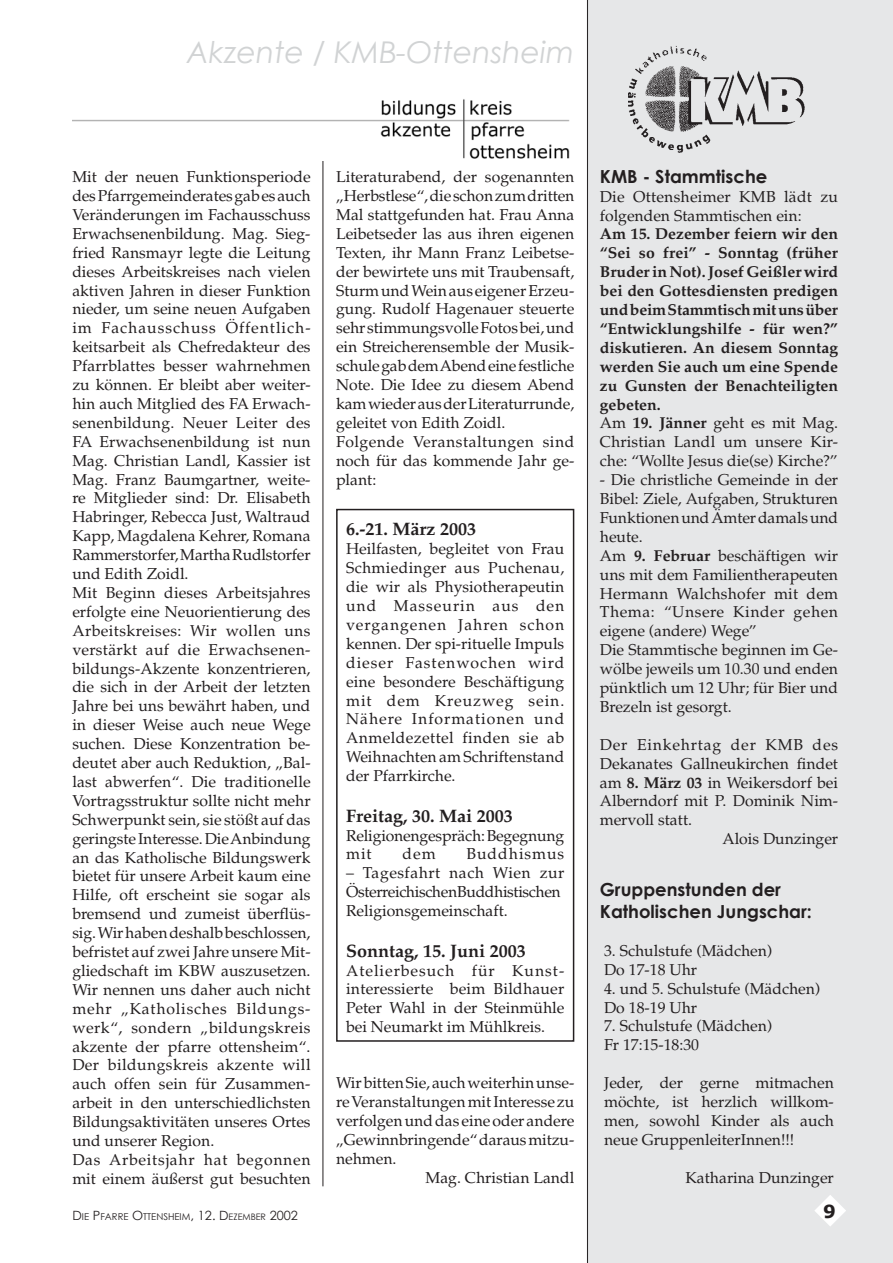
<style>
.page{position:relative;width:893px;height:1263px;background:#fff}
.page>*{position:absolute;margin:0;border:0;box-sizing:border-box;transform-origin:0 0}
.t1{font:italic 30px "Century Gothic";color:#d1d3d4}
.t2{font:700 18px/21.6px "Century Gothic";color:#231f20}
.t3{font:700 18px "Palatino";color:#231f20}
.t4{font:700 18px "Verdana";color:#231f20}
.t5{font:15.75px/18.9px "Palatino";color:#231f20}
.t6{font:700 15.75px/18.9px "Palatino";color:#231f20}
.t7{font:15.75px "Palatino";letter-spacing:.05em;color:#231f20}
.t8{font:15.75px "Palatino";letter-spacing:.06em;color:#231f20}
.t9{font:9.45px "Century Gothic";color:#231f20}
.s1{font-size:12.75px}
.s2{font-size:13.5px}
.s3{font-size:8.85px}
.s4{font-weight:400}
.s5{font-weight:700}
</style>
<div class="page">
<hr style="left:322px;top:64px;width:1px;height:1122px;background:#231f20">
<div style="left:587px;top:0;width:305px;height:1263px;background:#e6e7e8"></div>
<div style="left:310px;top:60px;width:26px;height:100px;background:#fff"></div>
<hr style="left:587px;top:0;width:1px;height:1263px;background:#231f20">
<svg style="left:815px;top:1195px;width:31px;height:31px"></svg>
<img style="left:72px;top:99px;width:498px;height:60px">
<div style="left:336px;top:509px;width:238px;height:533px;border:2px solid #231f20"></div>
<img style="left:628px;top:46px;width:176px;height:106px">
<h1 class="t1" style="left:187px;top:33px;width:389px">Akzente / KMB-Ottensheim</h1>
<p class="t5" style="left:72px;top:169px;width:240px">Mit der neuen Funktionsperiode des Pfarrgemeinderates gab es auch<br>Veränderungen im Fachausschuss<br>Erwachsenenbildung. Mag. Sieg&shy;fried Ransmayr legte die Leitung dieses Arbeitskreises nach vielen aktiven Jahren in dieser Funktion nieder, um seine neuen Aufgaben im Fachausschuss Öffentlich&shy;keitsarbeit als Chefredakteur des<br>Pfarrblattes besser wahrnehmen zu können. Er bleibt aber weiter&shy;hin auch Mitglied des FA Erwach&shy;senenbildung. Neuer Leiter des<br>FA Erwachsenenbildung ist nun<br>Mag. Christian Landl, Kassier ist<br>Mag. Franz Baumgartner, weite&shy;re Mitglieder sind: Dr. Elisabeth<br>Habringer, Rebecca Just, Waltraud<br>Kapp, Magdalena Kehrer, Romana<br>Rammerstorfer, Martha Rudlstorfer und Edith Zoidl.<br>Mit Beginn dieses Arbeitsjahres erfolgte eine Neuorientierung des<br>Arbeitskreises: Wir wollen uns verstärkt auf die Erwachsenen&shy;bildungs-Akzente konzentrieren, die sich in der Arbeit der letzten<br>Jahre bei uns bewährt haben, und in dieser Weise auch neue Wege suchen. Diese Konzentration be&shy;deutet aber auch Reduktion, „Bal&shy;last abwerfen“. Die traditionelle<br>Vortragsstruktur sollte nicht mehr<br>Schwerpunkt sein, sie stößt auf das geringste Interesse. Die Anbindung an das Katholische Bildungswerk bietet für unsere Arbeit kaum eine<br>Hilfe, oft erscheint sie sogar als bremsend und zumeist überflüs&shy;sig. Wir haben deshalb beschlossen, befristet auf zwei Jahre unsere Mit&shy;gliedschaft im KBW auszusetzen.<br>Wir nennen uns daher auch nicht mehr „Katholisches Bildungs&shy;werk“, sondern „bildungskreis akzente der pfarre ottensheim“.<br>Der bildungskreis akzente will auch offen sein für Zusammen&shy;arbeit in den unterschiedlichsten<br>Bildungsaktivitäten unseres Ortes und unserer Region.<br>Das Arbeitsjahr hat begonnen mit einem äußerst gut besuchten</p>
<p class="t5" style="left:336px;top:169px;width:240px">Literaturabend, der sogenannten „Herbstlese“, die schon zum dritten<br>Mal stattgefunden hat. Frau Anna<br>Leibetseder las aus ihren eigenen<br>Texten, ihr Mann Franz Leibetse&shy;der bewirtete uns mit Traubensaft,<br>Sturm und Wein aus eigener Erzeu&shy;gung. Rudolf Hagenauer steuerte sehr stimmungsvolle Fotos bei, und ein Streicherensemble der Musik&shy;schule gab dem Abend eine festliche<br>Note. Die Idee zu diesem Abend kam wieder aus der Literaturrunde, geleitet von Edith Zoidl.<br>Folgende Veranstaltungen sind noch für das kommende Jahr ge&shy;plant:</p>
<p class="t3" style="left:346px;top:522px;width:131px">6.-21. März 2003</p>
<p class="t5" style="left:346px;top:541px;width:220px;text-align:justify">Heilfasten, begleitet von Frau Schmiedinger aus Puchenau, die wir als Physiotherapeutin und Masseurin aus den vergangenen Jahren schon kennen. Der spi-rituelle Impuls dieser Fastenwochen wird eine besondere Beschäftigung mit dem Kreuzweg sein.<br>Nähere Informationen und Anmeldezettel finden sie ab Weihnachten am Schriftenstand der Pfarrkirche.</p>
<p class="t3" style="left:346px;top:809px;width:168px">Freitag, 30. Mai 2003</p>
<p class="t5" style="left:346px;top:828px;width:220px">Religionengespräch: Begegnung mit</p>
<p class="t5" style="left:402px;top:846px;width:35px">dem</p>
<p class="t8" style="left:466px;top:848px;width:99px">Buddhismus</p>
<p class="t5" style="left:346px;top:865px;width:220px">– Tagesfahrt nach Wien zur<br>Österreichischen Buddhistischen<br>Religionsgemeinschaft.</p>
<p class="t3" style="left:346px;top:944px;width:181px">Sonntag, 15. Juni 2003</p>
<p class="t5" style="left:346px;top:963px;width:220px;text-align:justify">Atelierbesuch für Kunst&shy;interessierte beim Bildhauer Peter Wahl in der Steinmühle bei Neumarkt im Mühlkreis.</p>
<p class="t5" style="left:336px;top:1075px;width:240px">Wir bitten Sie, auch weiterhin unse-</p>
<p class="t5" style="left:336px;top:1094px;width:240px">reVeranstaltungen mit Interesse zu</p>
<p class="t5" style="left:336px;top:1113px;width:240px">verfolgen und das eine oder andere</p>
<p class="t5" style="left:336px;top:1132px;width:240px">„Gewinnbringende“ daraus mitzu-</p>
<p class="t5" style="left:336px;top:1151px;width:62px">nehmen.</p>
<p class="t5" style="left:425px;top:1170px;width:150px">Mag. Christian Landl</p>
<p class="t9" style="left:72px;top:1211px;width:227px"><span class="s1">D</span>IE <span class="s1">P</span>FARRE <span class="s1">O</span>TTENSHEIM<span class="s2">,</span> <span class="s1">12. D</span><span class="s3">EZEMBER</span> <span class="s1">2002</span></p>
<p class="t2" style="left:600px;top:165px;width:169px">KMB - Stammtische</p>
<p class="t5" style="left:600px;top:189px;width:240px">Die Ottensheimer KMB lädt zu folgenden Stammtischen ein:</p>
<p class="t6" style="left:600px;top:226px;width:240px">Am 15. Dezember feiern wir den “Sei so frei” - Sonntag (früher<br>Bruder in Not). Josef Geißler wird bei den Gottesdiensten predigen und beim Stammtisch mit uns über “Entwicklungshilfe - für wen?” diskutieren. An diesem Sonntag werden Sie auch um eine Spende zu Gunsten der Benachteiligten gebeten.<br><span class="s4">Am</span> 19. Jänner <span class="s4">geht es mit Mag.<br>Christian Landl um unsere Kir&shy;che: “Wollte Jesus die(se) Kirche?”</span></p>
<p class="t5" style="left:600px;top:472px;width:240px">- Die christliche Gemeinde in der<br>Bibel: Ziele, Aufgaben, Strukturen<br>Funktionen und Ämter damals und heute.<br>Am <span class="s5">9. Februar</span> beschäftigen wir uns mit dem Familientherapeuten<br>Hermann Walchshofer mit dem<br>Thema: “Unsere Kinder gehen eigene (andere) Wege”<br>Die Stammtische beginnen im Ge&shy;wölbe jeweils um 10.30 und enden pünktlich um 12 Uhr; für Bier und<br>Brezeln ist gesorgt.</p>
<p class="t7" style="left:600px;top:738px;width:240px">Der Einkehrtag der KMB des</p>
<p class="t5" style="left:600px;top:756px;width:240px">Dekanates Gallneukirchen findet</p>
<p class="t5" style="left:600px;top:775px;width:240px">am <span class="s5">8. März 03</span> in Weikersdorf bei</p>
<p class="t5" style="left:600px;top:793px;width:240px">Alberndorf mit P. Dominik Nim-</p>
<p class="t5" style="left:600px;top:812px;width:94px">mervoll statt.</p>
<p class="t5" style="left:722px;top:831px;width:117px">Alois Dunzinger</p>
<p class="t2" style="left:600px;top:879px;width:214px">Gruppenstunden der<br>Katholischen Jungschar:</p>
<p class="t5" style="left:604px;top:943px;width:170px">3. Schulstufe (Mädchen)<br>Do 17-18 Uhr</p>
<p class="t5" style="left:604px;top:981px;width:218px">4. und 5. Schulstufe (Mädchen)<br>Do 18-19 Uhr</p>
<p class="t5" style="left:604px;top:1018px;width:170px">7. Schulstufe (Mädchen)<br>Fr 17:15-18:30</p>
<p class="t5" style="left:604px;top:1075px;width:231px;text-align:justify">Jeder, der gerne mitmachen möchte, ist herzlich willkom&shy;men, sowohl Kinder als auch neue GruppenleiterInnen!!!</p>
<p class="t5" style="left:685px;top:1170px;width:150px">Katharina Dunzinger</p>
<p class="t4" style="left:823px;top:1200px;width:14px">9</p>
</div>
